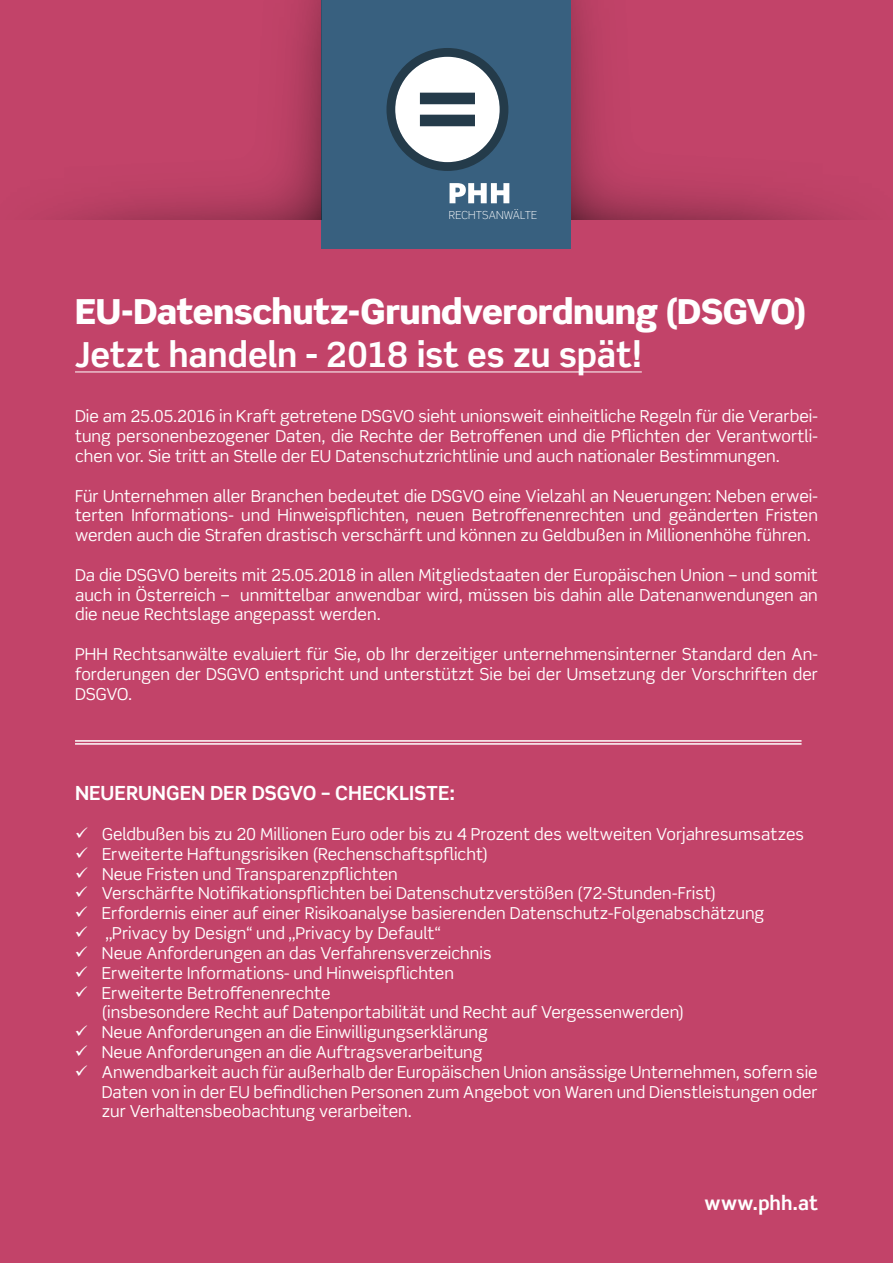
<style>
.page{position:relative;width:893px;height:1263px;background:#c24369}
.page>*{position:absolute;margin:0;border:0;box-sizing:border-box;transform-origin:0 0}
.t1{font:900 34.5px "Scene Std";letter-spacing:-.015em;color:#fff}
.t2{font:700 34.5px "Scene Std";letter-spacing:-.01em;color:#fff}
.t3{font:700 19.5px "Scene Std";color:#fff}
.t4{font:16.5px/19.8px "Scene Std";color:#fff;text-align:justify}
.t5{font:300 11.1px "Scene Std";letter-spacing:.01em;color:#fff}
</style>
<div class="page">
<hr style="left:75px;top:372px;width:567px;height:1px;background:#fff">
<div style="left:322px;top:0;width:249px;height:248px;background:#38607f"></div>
<svg style="left:450px;top:183px;width:59px;height:20px"></svg>
<svg style="left:386px;top:48px;width:122px;height:123px"></svg>
<hr style="left:75px;top:740px;width:726px;height:2px;background:#fff">
<hr style="left:75px;top:743px;width:726px;height:2px;background:#fff">
<img style="left:52px;top:0;width:270px;height:219px">
<p class="t5" style="left:449px;top:208px;width:90px">RECHTSANWÄLTE</p>
<h1 class="t1" style="left:75px;top:289px;width:733px">EU-Datenschutz-Grundverordnung (DSGVO)</h1>
<h1 class="t2" style="left:75px;top:333px;width:568px">Jetzt handeln - 2018 ist es zu spät!</h1>
<p class="t4" style="left:75px;top:406px;width:744px">Die am 25.05.2016 in Kraft getretene DSGVO sieht unionsweit einheitliche Regeln für die Verarbei&shy;tung personenbezogener Daten, die Rechte der Betroffenen und die Pflichten der Verantwortli&shy;chen vor. Sie tritt an Stelle der EU Datenschutzrichtlinie und auch nationaler Bestimmungen.</p>
<p class="t4" style="left:75px;top:485px;width:744px">Für Unternehmen aller Branchen bedeutet die DSGVO eine Vielzahl an Neuerungen: Neben erwei&shy;terten Informations- und Hinweispflichten, neuen Betroffenenrechten und geänderten Fristen werden auch die Strafen drastisch verschärft und können zu Geldbußen in Millionenhöhe führen.</p>
<p class="t4" style="left:75px;top:565px;width:744px">Da die DSGVO bereits mit 25.05.2018 in allen Mitgliedstaaten der Europäischen Union – und somit auch in Österreich – unmittelbar anwendbar wird, müssen bis dahin alle Datenanwendungen an die neue Rechtslage angepasst werden.</p>
<p class="t4" style="left:75px;top:644px;width:744px">PHH Rechtsanwälte evaluiert für Sie, ob Ihr derzeitiger unternehmensinterner Standard den An&shy;forderungen der DSGVO entspricht und unterstützt Sie bei der Umsetzung der Vorschriften der DSGVO.</p>
<p class="t3" style="left:75px;top:781px;width:381px">NEUERUNGEN DER DSGVO – CHECKLISTE:</p>
<p class="t4" style="left:102px;top:824px;width:717px;text-align:left">Geldbußen bis zu 20 Millionen Euro oder bis zu 4 Prozent des weltweiten Vorjahresumsatzes Erweiterte Haftungsrisiken (Rechenschaftspflicht)<br>Neue Fristen und Transparenzpflichten<br>Verschärfte Notifikationspflichten bei Datenschutzverstößen (72-Stunden-Frist)<br>Erfordernis einer auf einer Risikoanalyse basierenden Datenschutz-Folgenabschätzung „Privacy by Design“ und „Privacy by Default“<br>Neue Anforderungen an das Verfahrensverzeichnis<br>Erweiterte Informations- und Hinweispflichten<br>Erweiterte Betroffenenrechte<br>(insbesondere Recht auf Datenportabilität und Recht auf Vergessenwerden)<br>Neue Anforderungen an die Einwilligungserklärung<br>Neue Anforderungen an die Auftragsverarbeitung<br>Anwendbarkeit auch für außerhalb der Europäischen Union ansässige Unternehmen, sofern sie Daten von in der EU befindlichen Personen zum Angebot von Waren und Dienstleistungen oder zur Verhaltensbeobachtung verarbeiten.</p>
<p class="t3" style="left:705px;top:1191px;width:115px">www.phh.at</p>
</div>
